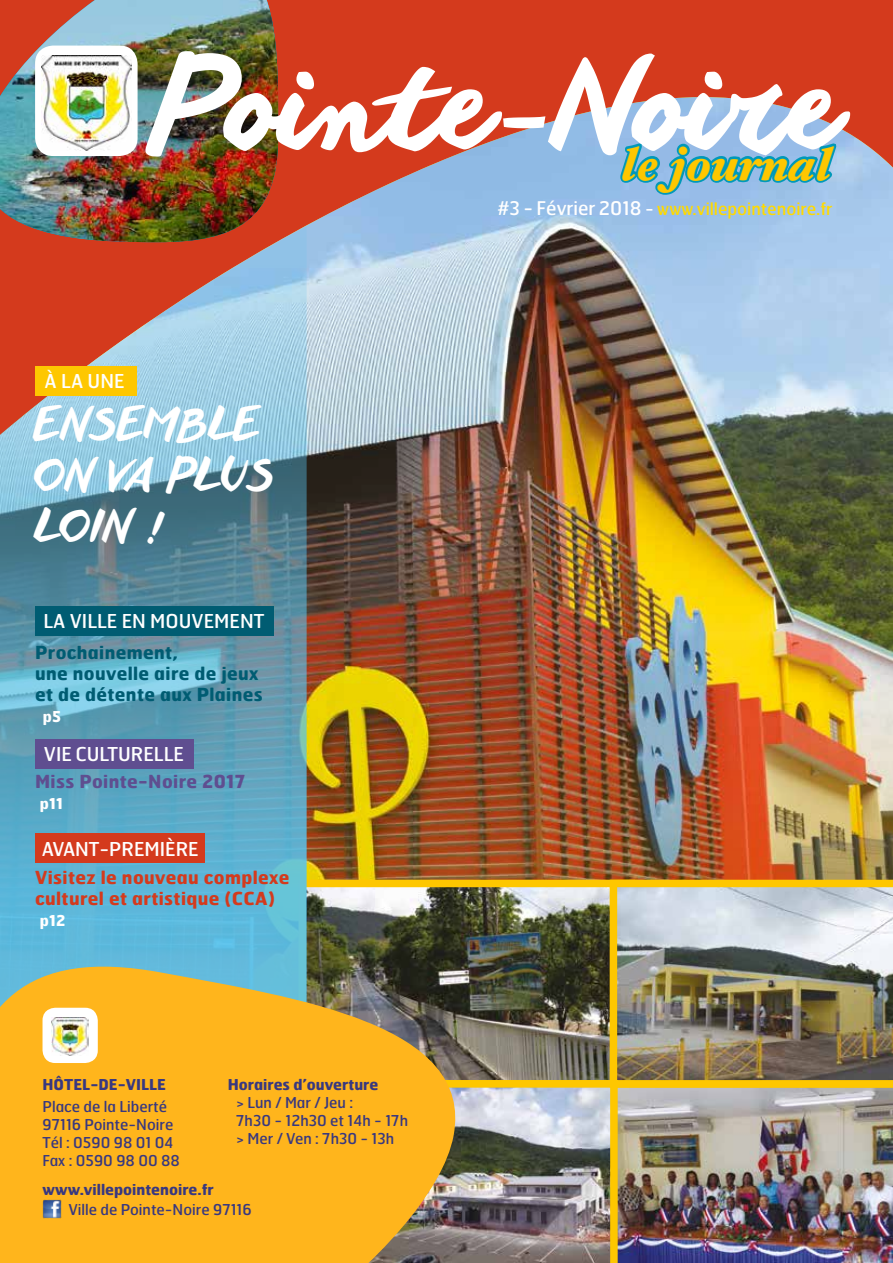
<style>
.page{position:relative;width:893px;height:1263px;background:#fff}
.page>*{position:absolute;margin:0;border:0;box-sizing:border-box;transform-origin:0 0}
.t1{font:121.2px "anothershabby";color:#fff}
.t2{font:46.5px "Hoefler Text Black Italic Swash";color:#fec700}
.t3{font:43.95px/51px "anothershabby";letter-spacing:.05em;color:#fff;scale:.91 1}
.t4{font:19.2px "Hermes";color:#fff}
.t5{font:19.05px "Hermes";color:#fff}
.t6{font:700 18px/21px "Hermes";letter-spacing:.02em;color:#005c72}
.t7{font:700 18px/21px "Hermes";letter-spacing:.02em;color:#d43a1d}
.t8{font:700 18px "Hermes";letter-spacing:.02em;color:#5f4e90}
.t9{font:17.1px "Hermes";color:#ffda00}
.t10{font:15px/18px "Hermes";color:#383880}
.t11{font:700 15px "Hermes";color:#383880}
.t12{font:700 15px "Hermes";letter-spacing:.02em;color:#fff}
.s1{font-size:18.9px;color:#fff}
.s2{color:#fff}
</style>
<div class="page">
<div style="left:282px;top:0;width:611px;height:97px;background:#d43a1d"></div>
<img style="left:282px;top:97px;width:611px;height:783px">
<img style="left:0;top:0;width:279px;height:226px">
<div style="left:35px;top:46px;width:103px;height:110px;background:#fff;border-radius:18px"></div>
<img style="left:41px;top:56px;width:90px;height:94px">
<img style="left:307px;top:889px;width:303px;height:189px">
<div style="left:298px;top:880px;width:337px;height:207px;border:8px solid #fec700"></div>
<svg style="left:617px;top:111px;width:223px;height:123px;background:#81b6de"></svg>
<svg style="left:0;top:226px;width:307px;height:721px;background:#7a9aaa"></svg>
<img style="left:474px;top:1080px;width:136px;height:183px">
<svg style="left:0;top:947px;width:474px;height:316px;background:#dba833"></svg>
<img style="left:43px;top:1200px;width:19px;height:19px">
<div style="left:43px;top:1008px;width:55px;height:55px;background:#fff;border-radius:13px"></div>
<img style="left:52px;top:1017px;width:36px;height:39px">
<div style="left:35px;top:366px;width:102px;height:30px;background:#fec700"></div>
<div style="left:35px;top:834px;width:169px;height:29px;background:#d43a1d"></div>
<div style="left:35px;top:739px;width:158px;height:29px;background:#5f4e90"></div>
<div style="left:35px;top:606px;width:238px;height:29px;background:#005c72"></div>
<img style="left:610px;top:1087px;width:283px;height:176px">
<img style="left:610px;top:880px;width:283px;height:207px">
<h1 class="t1" style="left:153px;top:36px;width:688px">Pointe-Noire</h1>
<h2 class="t2" style="left:623px;top:134px;width:212px">le journal</h2>
<p class="t4" style="left:45px;top:369px;width:81px">À LA UNE</p>
<h3 class="t3" style="left:35px;top:400px;width:264px">ENSEMBLE<br>ON VA PLUS<br>LOIN !</h3>
<p class="t4" style="left:44px;top:609px;width:222px">LA VILLE EN MOUVEMENT</p>
<p class="t6" style="left:35px;top:641px;width:229px">Prochainement,<br>une nouvelle aire de jeux et de détente aux Plaines</p>
<p class="t12" style="left:43px;top:707px;width:20px">p5</p>
<p class="t5" style="left:44px;top:742px;width:142px">VIE CULTURELLE</p>
<p class="t8" style="left:35px;top:770px;width:212px">Miss Pointe-Noire 2017</p>
<p class="t12" style="left:40px;top:794px;width:25px">p11</p>
<p class="t5" style="left:42px;top:836px;width:158px">AVANT-PREMIÈRE</p>
<p class="t7" style="left:35px;top:866px;width:256px">Visitez le nouveau complexe culturel et artistique (CCA)</p>
<p class="t12" style="left:40px;top:911px;width:27px">p12</p>
<p class="t11" style="left:43px;top:1074px;width:125px">HÔTEL-DE-VILLE</p>
<p class="t10" style="left:43px;top:1097px;width:139px">Place de la Liberté<br>97116 Pointe-Noire<br>Tél : 0590 98 01 04<br>Fax : 0590 98 00 88</p>
<p class="t11" style="left:43px;top:1179px;width:173px">www.villepointenoire.fr</p>
<p class="t10" style="left:68px;top:1200px;width:185px">Ville de Pointe-Noire 97116</p>
<p class="t11" style="left:228px;top:1074px;width:152px">Horaires d’ouverture</p>
<p class="t10" style="left:236px;top:1093px;width:173px">&gt; Lun / Mar / Jeu :<br>7h30 - 12h30 et 14h - 17h &gt; Mer / Ven : 7h30 - 13h</p>
<p class="t9" style="left:497px;top:198px;width:336px"><span class="s1">#3 - Février 2018</span> <span class="s2">-</span> www.villepointenoire.fr</p>
</div>
